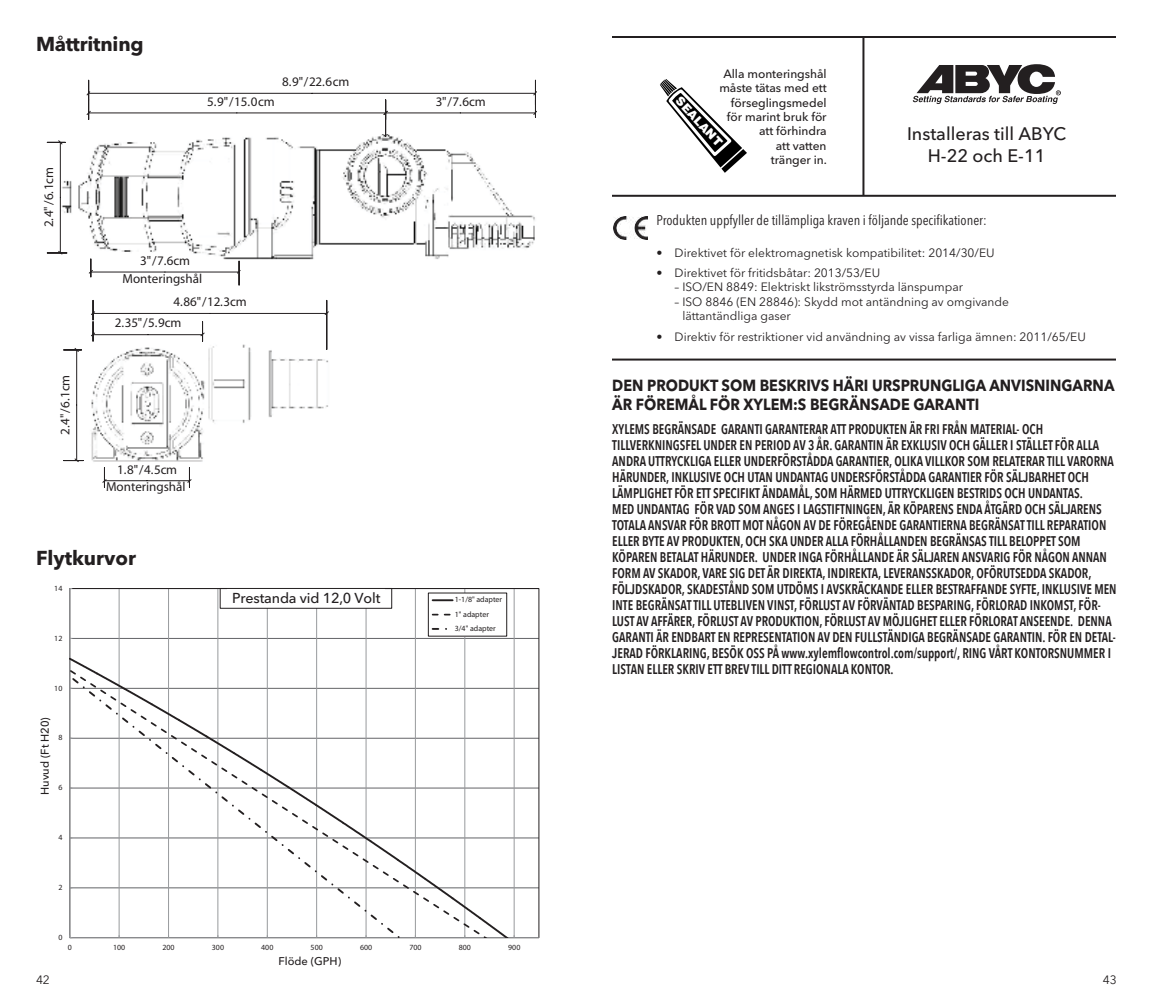
<style>
.page{position:relative;width:1152px;height:1008px;background:#fff}
.page>*{position:absolute;margin:0;border:0;box-sizing:border-box;transform-origin:0 0}
.t1{font:700 20px "Avenir Next LT Pro";letter-spacing:-.01em;color:#231f20}
.t2{font:500 18px/21.6px "Avenir Next LT Pro";color:#231f20;text-align:center}
.t3{font:700 16px/19.2px "Avenir Next LT Pro";color:#231f20;scale:.9 1}
.t4{font:500 14.2px "Avenir Next LT Pro";letter-spacing:-.01em;color:#231f20}
.t5{font:600 14px/16px "Avenir Next Condensed";color:#231f20;scale:.9 1}
.t6{font:condensed 14px "Avenir Next LT Pro";color:#231f20}
.t7{font:13px/18px "CALIBRI";color:#231f20;text-align:center}
.t8{font:12px/14.4px "Avenir Next LT Pro";color:#231f20}
.t9{font:500 12px/14.4px "Avenir Next LT Pro";letter-spacing:-.005em;color:#231f20;text-align:right}
.t10{font:900 12px "Helvetica";color:#fff}
.t11{font:500 11.2px "Avenir Next LT Pro";color:#231f20}
.t12{font:8px/14.4px "Calibri";color:#231f20}
</style>
<div class="page">
<img style="left:91px;top:340px;width:238px;height:128px">
<img style="left:61px;top:134px;width:474px;height:127px">
<hr style="left:89px;top:93px;width:223px;height:1px;background:#231f20">
<hr style="left:312px;top:93px;width:223px;height:1px;background:#231f20">
<hr style="left:60px;top:197px;width:1px;height:56px;background:#231f20">
<hr style="left:60px;top:142px;width:1px;height:55px;background:#231f20">
<svg style="left:47px;top:251px;width:20px;height:3px"></svg>
<svg style="left:47px;top:140px;width:18px;height:4px"></svg>
<hr style="left:385px;top:100px;width:1px;height:36px;background:#231f20">
<hr style="left:89px;top:113px;width:148px;height:1px;background:#231f20">
<hr style="left:237px;top:113px;width:149px;height:1px;background:#231f20">
<svg style="left:87px;top:80px;width:4px;height:39px"></svg>
<hr style="left:91px;top:272px;width:74px;height:1px;background:#231f20">
<hr style="left:165px;top:272px;width:74px;height:1px;background:#231f20">
<svg style="left:89px;top:259px;width:4px;height:18px"></svg>
<svg style="left:237px;top:261px;width:3px;height:24px"></svg>
<div style="left:140px;top:253px;width:49px;height:16px;background:#fff"></div>
<hr style="left:104px;top:480px;width:43px;height:1px;background:#231f20">
<hr style="left:147px;top:480px;width:42px;height:1px;background:#231f20">
<svg style="left:103px;top:468px;width:3px;height:19px"></svg>
<svg style="left:188px;top:468px;width:3px;height:19px"></svg>
<div style="left:118px;top:462px;width:58px;height:15px;background:#fff"></div>
<hr style="left:93px;top:334px;width:55px;height:1px;background:#231f20">
<hr style="left:148px;top:334px;width:55px;height:1px;background:#231f20">
<svg style="left:201px;top:322px;width:3px;height:19px"></svg>
<hr style="left:386px;top:113px;width:74px;height:1px;background:#231f20">
<hr style="left:460px;top:113px;width:75px;height:1px;background:#231f20">
<svg style="left:384px;top:100px;width:4px;height:19px"></svg>
<svg style="left:534px;top:80px;width:3px;height:37px"></svg>
<hr style="left:76px;top:405px;width:1px;height:56px;background:#231f20">
<hr style="left:76px;top:350px;width:1px;height:55px;background:#231f20">
<svg style="left:64px;top:459px;width:19px;height:3px"></svg>
<svg style="left:64px;top:348px;width:18px;height:4px"></svg>
<hr style="left:326px;top:300px;width:1px;height:49px;background:#231f20">
<hr style="left:93px;top:313px;width:117px;height:1px;background:#231f20">
<hr style="left:210px;top:313px;width:117px;height:1px;background:#231f20">
<svg style="left:91px;top:300px;width:4px;height:41px"></svg>
<hr style="left:70px;top:888px;width:469px;height:1px;background:#636467">
<hr style="left:70px;top:838px;width:469px;height:1px;background:#636467">
<hr style="left:70px;top:788px;width:469px;height:1px;background:#636467">
<hr style="left:70px;top:738px;width:469px;height:1px;background:#636467">
<hr style="left:70px;top:688px;width:469px;height:1px;background:#636467">
<hr style="left:70px;top:638px;width:469px;height:1px;background:#636467">
<hr style="left:464px;top:589px;width:1px;height:349px;background:#989a9d">
<hr style="left:514px;top:589px;width:1px;height:349px;background:#989a9d">
<hr style="left:69px;top:589px;width:1px;height:349px;background:#989a9d">
<hr style="left:70px;top:937px;width:469px;height:1px;background:#989a9d">
<svg style="left:436px;top:636px;width:88px;height:302px"></svg>
<svg style="left:70px;top:588px;width:366px;height:350px"></svg>
<div style="left:227px;top:588px;width:157px;height:20px;background:#fff"></div>
<div style="left:220px;top:588px;width:172px;height:21px;border:1px solid #231f20"></div>
<div style="left:428px;top:593px;width:79px;height:43px;background:#fff"></div>
<div style="left:428px;top:593px;width:79px;height:43px;border:1px solid #231f20"></div>
<hr style="left:433px;top:599px;width:20px;height:2px;background:#231f20">
<svg style="left:433px;top:614px;width:18px;height:1px"></svg>
<svg style="left:433px;top:628px;width:14px;height:2px"></svg>
<hr style="left:612px;top:195px;width:504px;height:2px;background:#231f20">
<hr style="left:612px;top:36px;width:504px;height:2px;background:#231f20">
<hr style="left:612px;top:359px;width:504px;height:2px;background:#231f20">
<hr style="left:862px;top:36px;width:2px;height:160px;background:#231f20">
<svg style="left:660px;top:79px;width:87px;height:94px"></svg>
<svg style="left:913px;top:64px;width:148px;height:40px"></svg>
<img style="left:614px;top:216px;width:33px;height:24px">
<h1 class="t1" style="left:36px;top:32px;width:109px">Måttritning</h1>
<p class="t7" style="left:207px;top:92px;width:69px">5.9"/15.0cm</p>
<p class="t7" style="left:282px;top:73px;width:69px">8.9"/22.6cm</p>
<p class="t7" style="left:40px;top:227px;width:61px;rotate:-90deg">2.4"/6.1cm</p>
<p class="t7" style="left:56px;top:435px;width:61px;rotate:-90deg">2.4"/6.1cm</p>
<p class="t7" style="left:123px;top:251px;width:81px">3"/7.6cm<br>Monteringshål</p>
<p class="t7" style="left:174px;top:293px;width:75px">4.86"/12.3cm</p>
<p class="t7" style="left:115px;top:314px;width:68px">2.35"/5.9cm</p>
<p class="t7" style="left:117px;top:460px;width:61px">1.8"/4.5cm</p>
<p class="t7" style="left:106px;top:478px;width:81px">Monteringshål</p>
<h1 class="t1" style="left:36px;top:546px;width:102px">Flytkurvor</h1>
<p class="t7" style="left:436px;top:92px;width:51px">3"/7.6cm</p>
<p class="t12" style="left:54px;top:581px;width:10px">14</p>
<p class="t12" style="left:54px;top:631px;width:10px">12</p>
<p class="t12" style="left:54px;top:681px;width:10px">10</p>
<p class="t11" style="left:38px;top:795px;width:79px;rotate:-90deg">Huvud (Ft H20)</p>
<p class="t12" style="left:58px;top:730px;width:6px">8</p>
<p class="t12" style="left:58px;top:780px;width:6px">6</p>
<p class="t12" style="left:58px;top:830px;width:6px">4</p>
<p class="t12" style="left:58px;top:880px;width:6px">2</p>
<p class="t12" style="left:58px;top:930px;width:6px">0</p>
<p class="t4" style="left:232px;top:590px;width:150px">Prestanda vid 12,0 Volt</p>
<p class="t12" style="left:455px;top:592px;width:49px">1-1/8" adapter<br>1" adapter<br>3/4" adapter</p>
<p class="t12" style="left:68px;top:940px;width:6px">0</p>
<p class="t12" style="left:113px;top:940px;width:14px">100</p>
<p class="t12" style="left:162px;top:940px;width:14px">200</p>
<p class="t12" style="left:212px;top:940px;width:14px">300</p>
<p class="t12" style="left:261px;top:940px;width:14px">400</p>
<p class="t12" style="left:311px;top:940px;width:14px">500</p>
<p class="t12" style="left:360px;top:940px;width:14px">600</p>
<p class="t12" style="left:409px;top:940px;width:14px">700</p>
<p class="t12" style="left:459px;top:940px;width:14px">800</p>
<p class="t12" style="left:508px;top:940px;width:14px">900</p>
<p class="t11" style="left:279px;top:955px;width:64px">Flöde (GPH)</p>
<p class="t9" style="left:719px;top:66px;width:109px">Alla monteringshål måste tätas med ett förseglingsmedel för marint bruk för att förhindra<br>att vatten<br>tränger in.</p>
<p class="t10" style="left:684px;top:93px;width:64px;rotate:47deg">SEALANT</p>
<p class="t2" style="left:907px;top:123px;width:161px">Installeras till ABYC<br>H-22 och E-11</p>
<p class="t6" style="left:657px;top:212px;width:332px">Produkten uppfyller de tillämpliga kraven i följande specifikationer:</p>
<p class="t8" style="left:657px;top:245px;width:340px">• Direktivet för elektromagnetisk kompatibilitet: 2014/30/EU</p>
<p class="t8" style="left:657px;top:266px;width:225px">• Direktivet för fritidsbåtar: 2013/53/EU</p>
<p class="t8" style="left:675px;top:280px;width:290px">– ISO/EN 8849: Elektriskt likströmsstyrda länspumpar</p>
<p class="t8" style="left:682px;top:294px;width:328px;text-indent:-8px">– ISO 8846 (EN 28846): Skydd mot antändning av omgivande lättantändliga gaser</p>
<p class="t8" style="left:657px;top:329px;width:431px">• Direktiv för restriktioner vid användning av vissa farliga ämnen: 2011/65/EU</p>
<p class="t3" style="left:612px;top:375px;width:560px">DEN PRODUKT SOM BESKRIVS HÄRI URSPRUNGLIGA ANVISNINGARNA<br>ÄR FÖREMÅL FÖR XYLEM:S BEGRÄNSADE GARANTI</p>
<p class="t5" style="left:612px;top:420px;width:562px">XYLEMS BEGRÄNSADE GARANTI GARANTERAR ATT PRODUKTEN ÄR FRI FRÅN MATERIAL- OCH TILLVERKNINGSFEL UNDER EN PERIOD AV 3 ÅR. GARANTIN ÄR EXKLUSIV OCH GÄLLER I STÄLLET FÖR ALLA ANDRA UTTRYCKLIGA ELLER UNDERFÖRSTÅDDA GARANTIER, OLIKA VILLKOR SOM RELATERAR TILL VARORNA HÄRUNDER, INKLUSIVE OCH UTAN UNDANTAG UNDERSFÖRSTÅDDA GARANTIER FÖR SÄLJBARHET OCH LÄMPLIGHET FÖR ETT SPECIFIKT ÄNDAMÅL, SOM HÄRMED UTTRYCKLIGEN BESTRIDS OCH UNDANTAS.<br>MED UNDANTAG FÖR VAD SOM ANGES I LAGSTIFTNINGEN, ÄR KÖPARENS ENDA ÅTGÄRD OCH SÄLJARENS TOTALA ANSVAR FÖR BROTT MOT NÅGON AV DE FÖREGÅENDE GARANTIERNA BEGRÄNSAT TILL REPARATION ELLER BYTE AV PRODUKTEN, OCH SKA UNDER ALLA FÖRHÅLLANDEN BEGRÄNSAS TILL BELOPPET SOM KÖPAREN BETALAT HÄRUNDER. UNDER INGA FÖRHÅLLANDE ÄR SÄLJAREN ANSVARIG FÖR NÅGON ANNAN FORM AV SKADOR, VARE SIG DET ÄR DIREKTA, INDIREKTA, LEVERANSSKADOR, OFÖRUTSEDDA SKADOR, FÖLJDSKADOR, SKADESTÅND SOM UTDÖMS I AVSKRÄCKANDE ELLER BESTRAFFANDE SYFTE, INKLUSIVE MEN INTE BEGRÄNSAT TILL UTEBLIVEN VINST, FÖRLUST AV FÖRVÄNTAD BESPARING, FÖRLORAD INKOMST, FÖR-LUST AV AFFÄRER, FÖRLUST AV PRODUKTION, FÖRLUST AV MÖJLIGHET ELLER FÖRLORAT ANSEENDE. DENNA GARANTI ÄR ENDBART EN REPRESENTATION AV DEN FULLSTÄNDIGA BEGRÄNSADE GARANTIN. FÖR EN DETAL-JERAD FÖRKLARING, BESÖK OSS PÅ www.xylemflowcontrol.com/support/, RING VÅRT KONTORSNUMMER I LISTAN ELLER SKRIV ETT BREV TILL DITT REGIONALA KONTOR.</p>
<p class="t8" style="left:36px;top:973px;width:15px">42</p>
<p class="t8" style="left:1103px;top:973px;width:15px">43</p>
</div>
